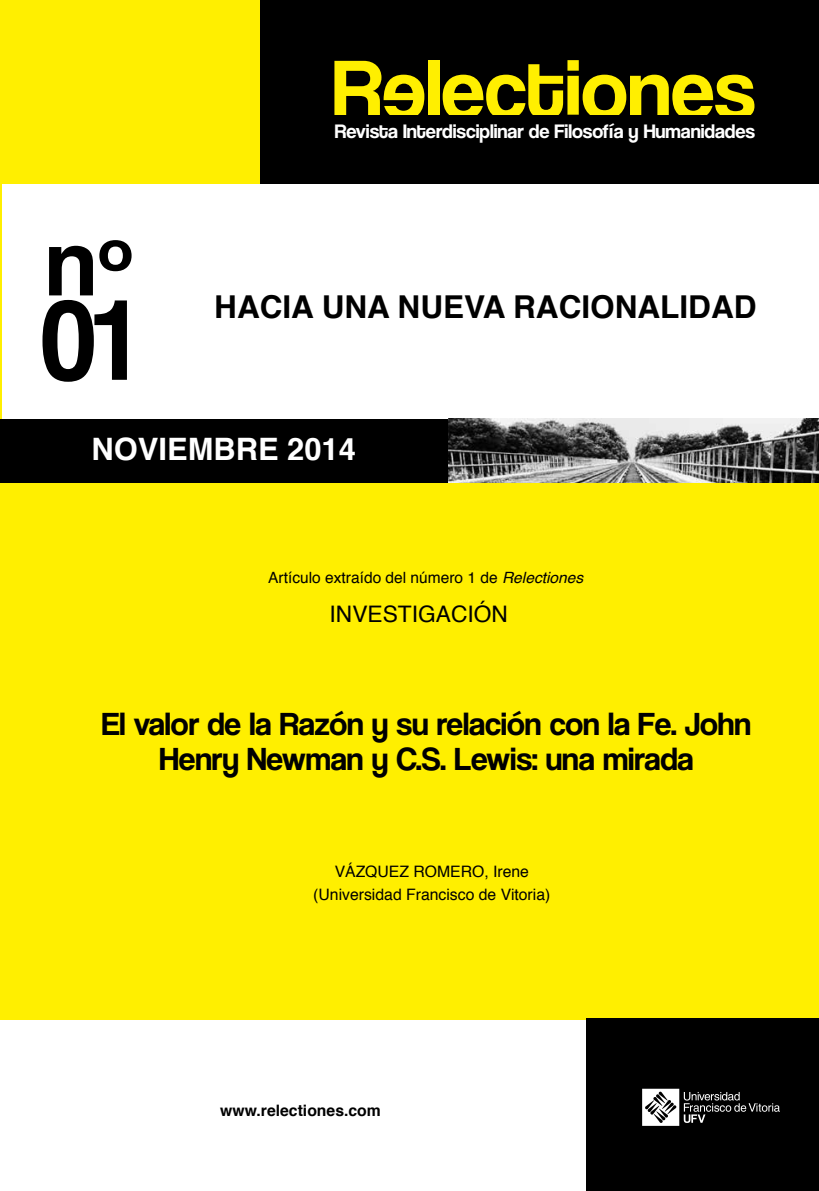
<style>
.page{position:relative;width:819px;height:1191px;background:#fff}
.page>*{position:absolute;margin:0;border:0;box-sizing:border-box;transform-origin:0 0}
.t1{font:700 112px "Helvetica";color:#000;scale:.94 1}
.t2{font:700 91px "Helvetica";color:#000}
.t3{font:33.25px/35px "Coolvetica Rg";color:#000;text-align:center}
.t4{font:700 31.5px "Helvetica";color:#000}
.t5{font:700 30.8px "Helvetica";color:#fff}
.t6{font:22.75px "Helvetica";color:#000}
.t7{font:20.3px "Coolvetica Rg";color:#fff}
.t8{font:15.75px/22.8px "Helvetica";color:#000;text-align:center}
.t9{font:700 15.75px "Helvetica";color:#000}
.t10{font:15.58px "Helvetica";color:#000}
.s1{font-style:italic}
</style>
<div class="page">
<div style="left:0;top:0;width:819px;height:1020px;background:#ffef00"></div>
<div style="left:260px;top:0;width:559px;height:184px;background:#000"></div>
<svg style="left:334px;top:61px;width:90px;height:54px"></svg>
<div style="left:428px;top:60px;width:11px;height:55px;background:#ffef00"></div>
<svg style="left:442px;top:60px;width:312px;height:55px"></svg>
<div style="left:2px;top:184px;width:817px;height:235px;background:#fff"></div>
<div style="left:0;top:419px;width:470px;height:64px;background:#000"></div>
<img style="left:449px;top:419px;width:370px;height:64px">
<div style="left:586px;top:1018px;width:233px;height:173px;background:#000"></div>
<svg style="left:642px;top:1088px;width:37px;height:37px"></svg>
<svg style="left:645px;top:1091px;width:31px;height:32px"></svg>
<svg style="left:683px;top:1092px;width:96px;height:31px"></svg>
<h2 class="t2" style="left:43px;top:196px;width:90px">Nº</h2>
<h1 class="t1" style="left:39px;top:250px;width:115px">01</h1>
<p class="t7" style="left:335px;top:120px;width:422px">Revista Interdisciplinar de Filosofía y Humanidades</p>
<p class="t4" style="left:214px;top:281px;width:206px">HACIA UNA NUEV</p>
<p class="t4" style="left:483px;top:281px;width:275px">A RACIONALIDAD</p>
<p class="t5" style="left:92px;top:424px;width:266px">NOVIEMBRE 2014</p>
<p class="t10" style="left:268px;top:566px;width:316px">Artículo extraído del número 1 de <span class="s1">Relectiones</span></p>
<p class="t6" style="left:329px;top:596px;width:180px">INVESTIGACIÓN</p>
<p class="t3" style="left:102px;top:706px;width:650px">El valor de la Razón y su relación con la Fe. John<br>Henry Newman y C.S. Lewis: una mirada</p>
<p class="t8" style="left:313px;top:861px;width:238px">Vázquez Romero, Irene<br>(U niversidad Francisco de Vitoria)</p>
<p class="t9" style="left:220px;top:1097px;width:162px">WWW.RELECTIONES.COM</p>
</div>
